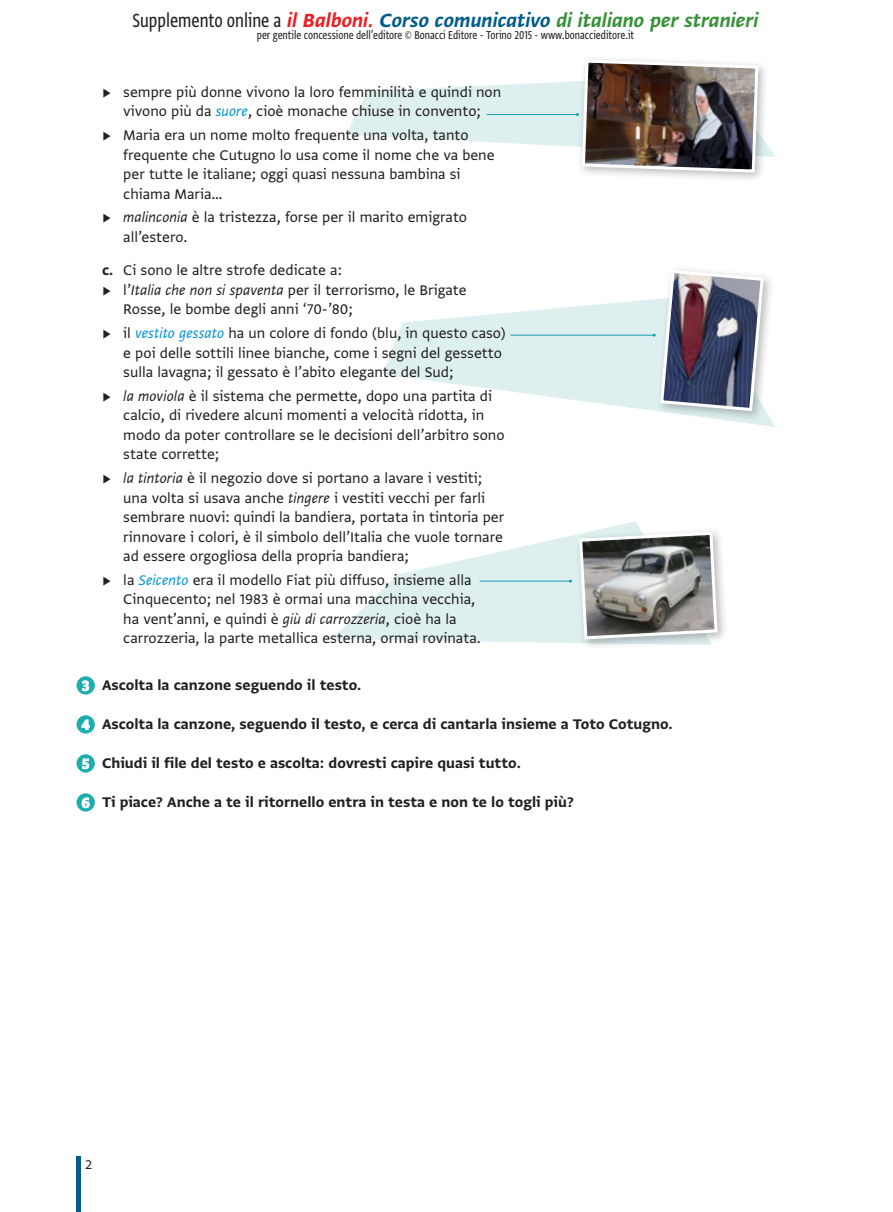
<style>
.page{position:relative;width:893px;height:1212px;background:#fff}
.page>*{position:absolute;margin:0;border:0;box-sizing:border-box;transform-origin:0 0}
.t1{font:22.5px "Greta Sans Std Bld Ita";color:#369237}
.t2{font:16.5px/19.5px "Greta Sans Std";color:#231f20}
.ESE_consegna{font:16.5px "Greta Sans Std Bld";color:#231f20}
.t3{font:16.5px "Greta Sans Std Bld";color:#fff}
.t4{font:15px "Greta Sans Std";color:#231f20}
.t5{font:13.5px "Greta Sans Cnd Std";color:#231f20}
.s1{font-family:"Greta Sans Cnd Std";color:#231f20}
.s2{color:#ee1d23}
.s3{color:#005d87}
.s4{font-style:italic;color:#0095d9}
.s5{font-style:italic}
.s6{font-family:"Greta Sans Std Bld"}
</style>
<div class="page">
<hr style="left:77px;top:1156px;width:4px;height:56px;background:#005d87">
<svg style="left:383px;top:299px;width:393px;height:128px;fill:#deeff0"></svg>
<svg style="left:332px;top:521px;width:307px;height:122px;fill:#deeff0"></svg>
<div style="left:655px;top:265px;width:119px;height:157px;background:#231f20;opacity:.3"></div>
<div style="left:574px;top:527px;width:154px;height:123px;background:#231f20;opacity:.3"></div>
<svg style="left:578px;top:530px;width:141px;height:111px;background:#939593"></svg>
<div style="left:577px;top:55px;width:192px;height:128px;background:#231f20;opacity:.3"></div>
<svg style="left:346px;top:58px;width:429px;height:116px"></svg>
<hr style="left:510px;top:335px;width:144px;height:1px;background:#189fad">
<svg style="left:653px;top:268px;width:112px;height:145px;background:#818193"></svg>
<hr style="left:480px;top:581px;width:90px;height:1px;background:#189fad">
<div style="left:77px;top:676px;width:18px;height:18px;background:#1cadae;border-radius:50%"></div>
<svg style="left:82px;top:680px;width:8px;height:11px"></svg>
<div style="left:77px;top:715px;width:18px;height:18px;background:#1cadae;border-radius:50%"></div>
<svg style="left:81px;top:719px;width:9px;height:11px"></svg>
<div style="left:77px;top:754px;width:18px;height:18px;background:#1cadae;border-radius:50%"></div>
<svg style="left:82px;top:758px;width:8px;height:11px"></svg>
<div style="left:77px;top:793px;width:18px;height:18px;background:#1cadae;border-radius:50%"></div>
<svg style="left:81px;top:797px;width:9px;height:11px"></svg>
<h1 class="t1" style="left:132px;top:7px;width:628px"><span class="s1">Supplemento online a</span> <span class="s2">il Balboni.</span> <span class="s3">Corso comunicativo</span> di italiano per stranieri</h1>
<p class="t5" style="left:257px;top:27px;width:379px">per gentile concessione dell’editore © Bonacci Editore - Torino 2015 - www.bonaccieditore.it</p>
<p class="t2" style="left:102px;top:82px;width:401px;text-align:center">▶ sempre più donne vivono la loro femminilità e quindi non vivono più da <span class="s4">suore</span>, cioè monache chiuse in convento;</p>
<p class="t2" style="left:123px;top:125px;width:373px;text-indent:-21px">▶ Maria era un nome molto frequente una volta, tanto frequente che Cutugno lo usa come il nome che va bene per tutte le italiane; oggi quasi nessuna bambina si chiama Maria…</p>
<p class="t2" style="left:123px;top:207px;width:345px;text-indent:-21px">▶ <span class="s5">malinconia</span> è la tristezza, forse per il marito emigrato all’estero.</p>
<p class="t2" style="left:102px;top:260px;width:241px"><span class="s6">c.</span> Ci sono le altre strofe dedicate a:</p>
<p class="t2" style="left:123px;top:280px;width:345px;text-indent:-21px">▶ l’<span class="s5">Italia che non si spaventa</span> per il terrorismo, le Brigate<br>Rosse, le bombe degli anni ‘70-’80;</p>
<p class="t2" style="left:123px;top:323px;width:384px;text-indent:-21px">▶ il <span class="s4">vestito gessato</span> ha un colore di fondo (blu, in questo caso) e poi delle sottili linee bianche, come i segni del gessetto sulla lavagna; il gessato è l’abito elegante del Sud;</p>
<p class="t2" style="left:123px;top:386px;width:383px;text-indent:-21px">▶ <span class="s5">la moviola</span> è il sistema che permette, dopo una partita di calcio, di rivedere alcuni momenti a velocità ridotta, in modo da poter controllare se le decisioni dell’arbitro sono state corrette;</p>
<p class="t2" style="left:123px;top:468px;width:383px;text-indent:-21px">▶ <span class="s5">la tintoria</span> è il negozio dove si portano a lavare i vestiti; una volta si usava anche <span class="s5">tingere</span> i vestiti vecchi per farli sembrare nuovi: quindi la bandiera, portata in tintoria per rinnovare i colori, è il simbolo dell’Italia che vuole tornare ad essere orgogliosa della propria bandiera;</p>
<p class="t2" style="left:123px;top:570px;width:359px;text-indent:-21px">▶ la <span class="s4">Seicento</span> era il modello Fiat più diffuso, insieme alla Cinquecento; nel 1983 è ormai una macchina vecchia, ha vent’anni, e quindi è <span class="s5">giù di carrozzeria</span>, cioè ha la carrozzeria, la parte metallica esterna, ormai rovinata.</p>
<p class="t3" style="left:82px;top:676px;width:9px">3</p>
<p class="ESE_consegna" style="left:102px;top:676px;width:261px">Ascolta la canzone seguendo il testo.</p>
<p class="t3" style="left:81px;top:715px;width:10px">4</p>
<p class="ESE_consegna" style="left:102px;top:715px;width:572px">Ascolta la canzone, seguendo il testo, e cerca di cantarla insieme a Toto Cotugno.</p>
<p class="t3" style="left:82px;top:754px;width:9px">5</p>
<p class="ESE_consegna" style="left:102px;top:754px;width:420px">Chiudi il file del testo e ascolta: dovresti capire quasi tutto.</p>
<p class="t3" style="left:81px;top:793px;width:10px">6</p>
<p class="ESE_consegna" style="left:102px;top:793px;width:473px">Ti piace? Anche a te il ritornello entra in testa e non te lo togli più?</p>
<p class="t4" style="left:85px;top:1156px;width:9px">2</p>
</div>
